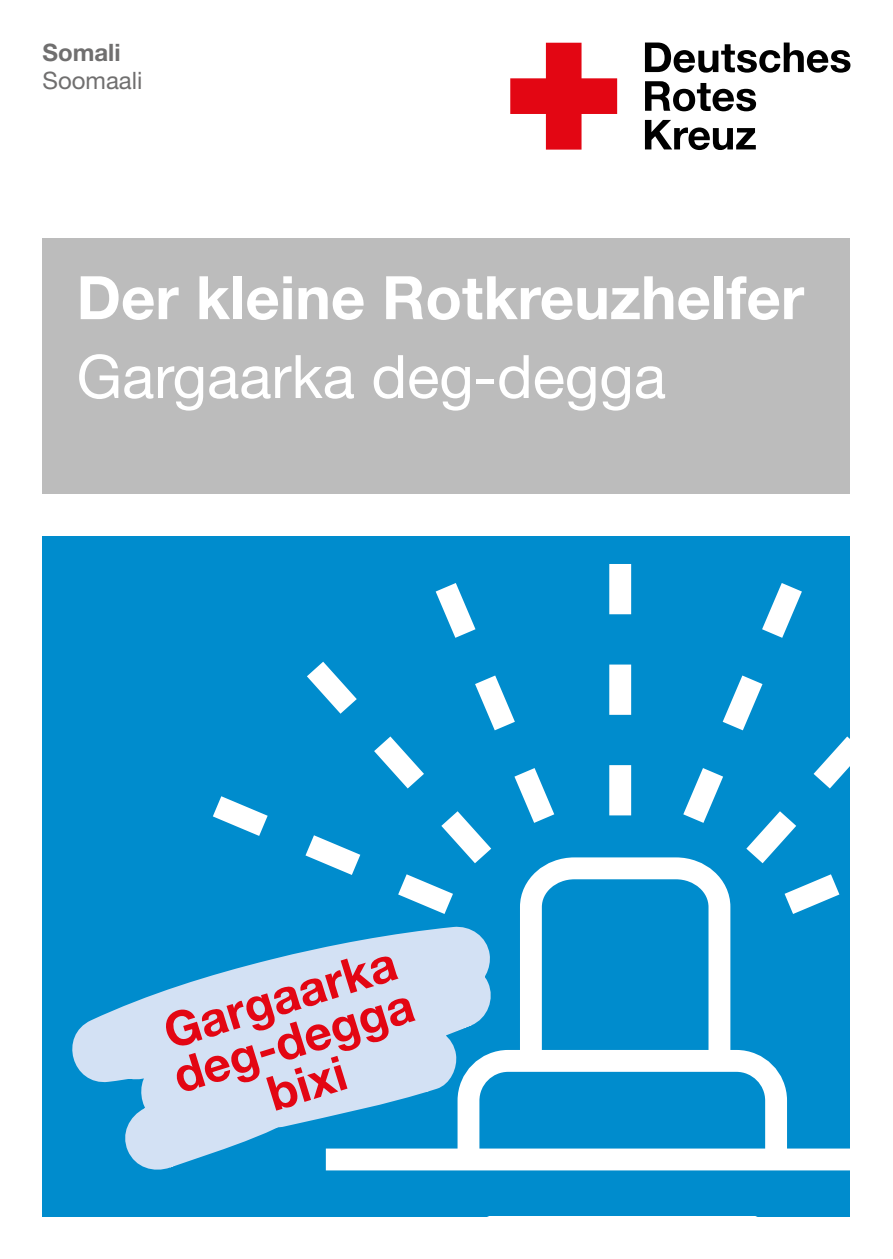
<style>
.page{position:relative;width:893px;height:1259px;background:#fff}
.page>*{position:absolute;margin:0;border:0;box-sizing:border-box;transform-origin:0 0}
.t1{font:700 60px "Helvetica Neue LT";color:#fff}
.t2{font:60px "Helvetica Neue LT";color:#fff}
.t3{font:700 48px/90px "Helvetica Neue LT";color:#e30613;text-align:center}
.t4{font:24px "Helvetica Neue LT";color:#706f6f}
.t5{font:700 24px "Helvetica Neue LT";color:#706f6f}
</style>
<div class="page">
<div style="left:43px;top:536px;width:807px;height:680px;background:#008ccd"></div>
<div style="left:43px;top:238px;width:807px;height:255px;background:#bcbcbc"></div>
<svg style="left:519px;top:857px;width:212px;height:193px"></svg>
<div style="left:458px;top:1050px;width:329px;height:170px;border:22px solid #fff;border-radius:40px"></div>
<div style="left:398px;top:1159px;width:450px;height:57px;background:#008ccd"></div>
<div style="left:326px;top:1148px;width:567px;height:22px;background:#fff"></div>
<svg style="left:609px;top:564px;width:22px;height:251px"></svg>
<svg style="left:665px;top:583px;width:185px;height:349px"></svg>
<svg style="left:435px;top:583px;width:120px;height:240px"></svg>
<svg style="left:307px;top:638px;width:207px;height:224px"></svg>
<svg style="left:213px;top:777px;width:264px;height:137px"></svg>
<svg style="left:72px;top:926px;width:423px;height:245px;fill:#d3e1f4"></svg>
<svg style="left:510px;top:43px;width:107px;height:107px"></svg>
<svg style="left:645px;top:43px;width:205px;height:30px"></svg>
<svg style="left:645px;top:81px;width:111px;height:30px"></svg>
<svg style="left:645px;top:120px;width:111px;height:30px"></svg>
<p class="t5" style="left:43px;top:38px;width:80px">Somali</p>
<p class="t4" style="left:43px;top:66px;width:102px">Soomaali</p>
<p class="t1" style="left:77px;top:261px;width:729px">Der kleine Rotkreuzhelfer</p>
<p class="t2" style="left:77px;top:341px;width:591px">Gargaarka deg-degga</p>
<p class="t3" style="left:152px;top:988px;width:242px;rotate:-17deg">Gargaarka bixi</p>
<p class="t3" style="left:161px;top:1032px;width:250px;rotate:-17deg">deg-degga</p>
</div>
